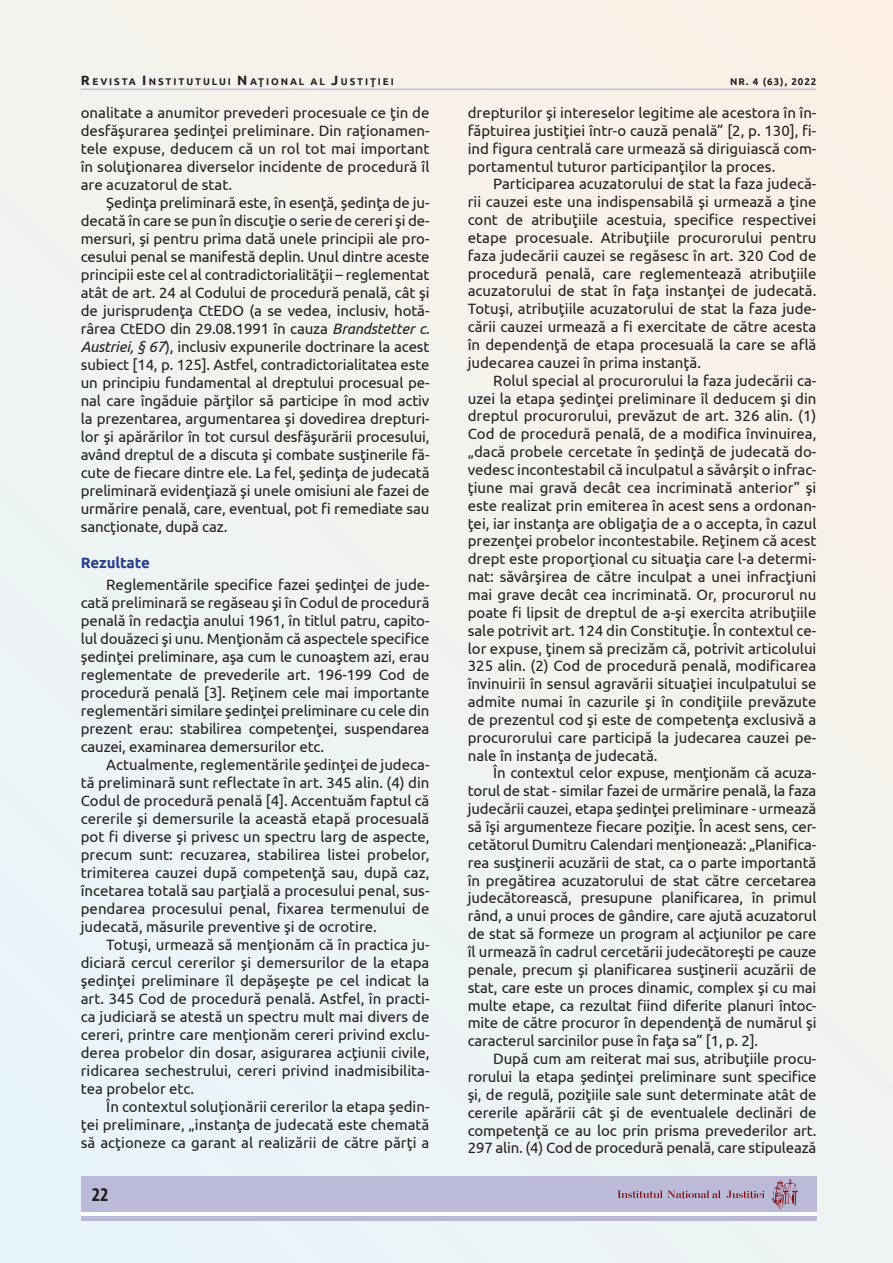
<style>
.page{position:relative;width:893px;height:1263px;background:#f1f3ef}
.page>*{position:absolute;margin:0;border:0;box-sizing:border-box;transform-origin:0 0}
.t1{font:700 condensed 19.5px "Myriad Pro";color:#231f20}
.t2{font:15px/17.9px "Ubuntu";color:#231f20;text-align:justify}
.t3{font:700 15px "Ubuntu";color:#253f8e}
.t4{font:700 9.75px "Ubuntu";letter-spacing:.195em;color:#231f20}
.s1{font-size:13.5px}
.s2{font-style:italic}
</style>
<div class="page">
<hr style="left:81px;top:89px;width:735px;height:1px;background:#95b5de">
<div style="left:81px;top:1176px;width:735px;height:45px;background:#bbbbd9"></div>
<hr style="left:81px;top:1213px;width:735px;height:3px;background:#fff">
<svg style="left:617px;top:1190px;width:104px;height:9px"></svg>
<svg style="left:727px;top:1190px;width:38px;height:9px"></svg>
<svg style="left:772px;top:1179px;width:26px;height:31px"></svg>
<p class="t4" style="left:81px;top:76px;width:315px"><span class="s1">R</span>EVISTA <span class="s1">I</span>NSTITUTULUI <span class="s1">N</span>AŢIONAL AL <span class="s1">J</span>USTIŢIEI</p>
<p class="t4" style="left:730px;top:75px;width:88px">NR. 4 (63), 2022</p>
<p class="t2" style="left:81px;top:103px;width:350px">onalitate a anumitor prevederi procesuale ce ţin de desfăşurarea şedinţei preliminare. Din raţionamen&shy;tele expuse, deducem că un rol tot mai important în soluţionarea diverselor incidente de procedură îl are acuzatorul de stat.</p>
<p class="t2" style="left:81px;top:193px;width:350px;text-indent:26px">Şedinţa preliminară este, în esenţă, şedinţa de ju&shy;decată în care se pun în discuţie o serie de cereri şi de&shy;mersuri, şi pentru prima dată unele principii ale pro&shy;cesului penal se manifestă deplin. Unul dintre aceste principii este cel al contradictorialităţii – reglementat atât de art. 24 al Codului de procedură penală, cât şi de jurisprudenţa CtEDO (a se vedea, inclusiv, hotă&shy;rârea CtEDO din 29.08.1991 în cauza <span class="s2">Brandstetter c.<br>Austriei, § 67</span>), inclusiv expunerile doctrinare la acest subiect [14, p. 125]. Astfel, contradictorialitatea este un principiu fundamental al dreptului procesual pe&shy;nal care îngăduie părţilor să participe în mod activ la prezentarea, argumentarea şi dovedirea drepturi&shy;lor şi apărărilor în tot cursul desfăşurării procesului, având dreptul de a discuta şi combate susţinerile fă&shy;cute de fiecare dintre ele. La fel, şedinţa de judecată preliminară evidenţiază şi unele omisiuni ale fazei de urmărire penală, care, eventual, pot fi remediate sau sancţionate, după caz.</p>
<p class="t3" style="left:81px;top:554px;width:71px">Rezultate</p>
<p class="t2" style="left:81px;top:575px;width:350px;text-indent:26px">Reglementările specifice fazei şedinţei de jude&shy;cată preliminară se regăseau şi în Codul de procedură penală în redacţia anului 1961, în titlul patru, capito&shy;lul douăzeci şi unu. Menţionăm că aspectele specifice şedinţei preliminare, aşa cum le cunoaştem azi, erau reglementate de prevederile art. 196-199 Cod de procedură penală [3]. Reţinem cele mai importante reglementări similare şedinţei preliminare cu cele din prezent erau: stabilirea competenţei, suspendarea cauzei, examinarea demersurilor etc.</p>
<p class="t2" style="left:81px;top:755px;width:350px;text-indent:26px">Actualmente, reglementările şedinţei de judeca&shy;tă preliminară sunt reflectate în art. 345 alin. (4) din Codul de procedură penală [4]. Accentuăm faptul că cererile şi demersurile la această etapă procesuală pot fi diverse şi privesc un spectru larg de aspecte, precum sunt: recuzarea, stabilirea listei probelor, trimiterea cauzei după competenţă sau, după caz, încetarea totală sau parţială a procesului penal, sus&shy;pendarea procesului penal, fixarea termenului de judecată, măsurile preventive şi de ocrotire.</p>
<p class="t2" style="left:81px;top:935px;width:350px;text-indent:26px">Totuşi, urmează să menţionăm că în practica ju&shy;diciară cercul cererilor şi demersurilor de la etapa şedinţei preliminare îl depăşeşte pe cel indicat la art. 345 Cod de procedură penală. Astfel, în practi&shy;ca judiciară se atestă un spectru mult mai divers de cereri, printre care menţionăm cereri privind exclu&shy;derea probelor din dosar, asigurarea acţiunii civile, ridicarea sechestrului, cereri privind inadmisibilita&shy;tea probelor etc.</p>
<p class="t2" style="left:81px;top:1097px;width:350px;text-indent:26px">În contextul soluţionării cererilor la etapa şedin&shy;ţei preliminare, „instanţa de judecată este chemată să acţioneze ca garant al realizării de către părţi a</p>
<h1 class="t1" style="left:92px;top:1182px;width:18px">22</h1>
<p class="t2" style="left:468px;top:103px;width:350px">drepturilor şi intereselor legitime ale acestora în în&shy;făptuirea justiţiei într-o cauză penală” [2, p. 130], fi&shy;ind figura centrală care urmează să diriguiască com&shy;portamentul tuturor participanţilor la proces.</p>
<p class="t2" style="left:468px;top:175px;width:350px;text-indent:26px">Participarea acuzatorului de stat la faza judecă&shy;rii cauzei este una indispensabilă şi urmează a ţine cont de atribuţiile acestuia, specifice respectivei etape procesuale. Atribuţiile procurorului pentru faza judecării cauzei se regăsesc în art. 320 Cod de procedură penală, care reglementează atribuţiile acuzatorului de stat în faţa instanţei de judecată.<br>Totuşi, atribuţiile acuzatorului de stat la faza jude&shy;cării cauzei urmează a fi exercitate de către acesta în dependenţă de etapa procesuală la care se află judecarea cauzei în prima instanţă.</p>
<p class="t2" style="left:468px;top:371px;width:350px;text-indent:26px">Rolul special al procurorului la faza judecării ca&shy;uzei la etapa şedinţei preliminare îl deducem şi din dreptul procurorului, prevăzut de art. 326 alin. (1)<br>Cod de procedură penală, de a modifica învinuirea, „dacă probele cercetate în şedinţă de judecată do&shy;vedesc incontestabil că inculpatul a săvârşit o infrac&shy;ţiune mai gravă decât cea incriminată anterior” şi este realizat prin emiterea în acest sens a ordonan&shy;ţei, iar instanţa are obligaţia de a o accepta, în cazul prezenţei probelor incontestabile. Reţinem că acest drept este proporţional cu situaţia care l-a determi&shy;nat: săvârşirea de către inculpat a unei infracţiuni mai grave decât cea incriminată. Or, procurorul nu poate fi lipsit de dreptul de a-şi exercita atribuţiile sale potrivit art. 124 din Constituţie. În contextul ce&shy;lor expuse, ţinem să precizăm că, potrivit articolului 325 alin. (2) Cod de procedură penală, modificarea învinuirii în sensul agravării situaţiei inculpatului se admite numai în cazurile şi în condiţiile prevăzute de prezentul cod şi este de competenţa exclusivă a procurorului care participă la judecarea cauzei pe&shy;nale în instanţa de judecată.</p>
<p class="t2" style="left:468px;top:764px;width:350px;text-indent:26px">În contextul celor expuse, menţionăm că acuza&shy;torul de stat - similar fazei de urmărire penală, la faza judecării cauzei, etapa şedinţei preliminare - urmează să îşi argumenteze fiecare poziţie. În acest sens, cer&shy;cetătorul Dumitru Calendari menţionează: „Planifica&shy;rea susţinerii acuzării de stat, ca o parte importantă în pregătirea acuzatorului de stat către cercetarea judecătorească, presupune planificarea, în primul rând, a unui proces de gândire, care ajută acuzatorul de stat să formeze un program al acţiunilor pe care îl urmează în cadrul cercetării judecătoreşti pe cauze penale, precum şi planificarea susţinerii acuzării de stat, care este un proces dinamic, complex şi cu mai multe etape, ca rezultat fiind diferite planuri întoc&shy;mite de către procuror în dependenţă de numărul şi caracterul sarcinilor puse în faţa sa” [1, p. 2].</p>
<p class="t2" style="left:468px;top:1049px;width:350px;text-indent:26px">După cum am reiterat mai sus, atribuţiile procu&shy;rorului la etapa şedinţei preliminare sunt specifice şi, de regulă, poziţiile sale sunt determinate atât de cererile apărării cât şi de eventualele declinări de competenţă ce au loc prin prisma prevederilor art.<br>297 alin. (4) Cod de procedură penală, care stipulează</p>
</div>
